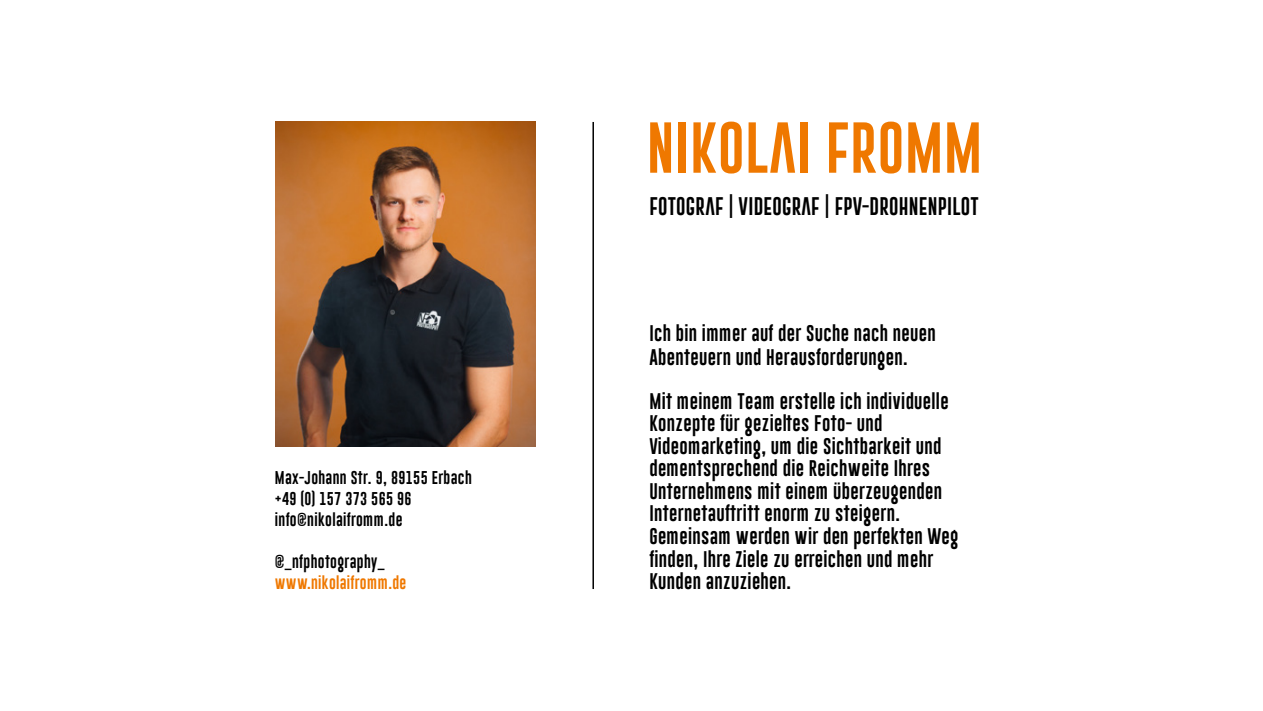
<style>
.page{position:relative;width:1263px;height:711px;background:#fff}
.page>*{position:absolute;margin:0;border:0;box-sizing:border-box;transform-origin:0 0}
.t1{font:52.5px "Gobold Extra 1";letter-spacing:.015em;color:#ef7800}
.t2{font:18.6px "Gobold Extra 1";letter-spacing:.015em;color:#000}
.t3{font:16.5px/22.5px "Gobold Lowplus";letter-spacing:.02em;color:#000}
.t4{font:13.5px "Gobold Lowplus";letter-spacing:.025em;color:#000}
.t5{font:13.5px "Gobold Lowplus";letter-spacing:.025em;color:#ef7800}
</style>
<div class="page">
<img style="left:276px;top:122px;width:260px;height:324px">
<hr style="left:592px;top:122px;width:2px;height:466px;background:#000">
<p class="t4" style="left:275px;top:468px;width:198px">Max-Johann Str. 9, 89155 Erbach</p>
<p class="t4" style="left:275px;top:489px;width:138px">+49 (0) 157 373 565 96</p>
<p class="t4" style="left:275px;top:510px;width:129px">info@nikolaifromm.de</p>
<p class="t4" style="left:275px;top:552px;width:111px">@_nfphotography_</p>
<p class="t5" style="left:275px;top:573px;width:133px">www.nikolaifromm.de</p>
<p class="t1" style="left:647px;top:114px;width:337px">NIKOLAI FROMM</p>
<p class="t2" style="left:649px;top:194px;width:331px">FOTOGRAF | VIDEOGRAF | FPV-DROHNENPILOT</p>
<p class="t3" style="left:649px;top:322px;width:288px;line-height:24px">Ich bin immer auf der Suche nach neuen<br>Abenteuern und Herausforderungen.</p>
<p class="t3" style="left:649px;top:390px;width:310px">Mit meinem Team erstelle ich individuelle Konzepte für gezieltes Foto- und Videomarketing, um die Sichtbarkeit und dementsprechend die Reichweite Ihres Unternehmens mit einem überzeugenden Internetauftritt enorm zu steigern.<br>Gemeinsam werden wir den perfekten Weg finden, Ihre Ziele zu erreichen und mehr Kunden anzuziehen.</p>
</div>
